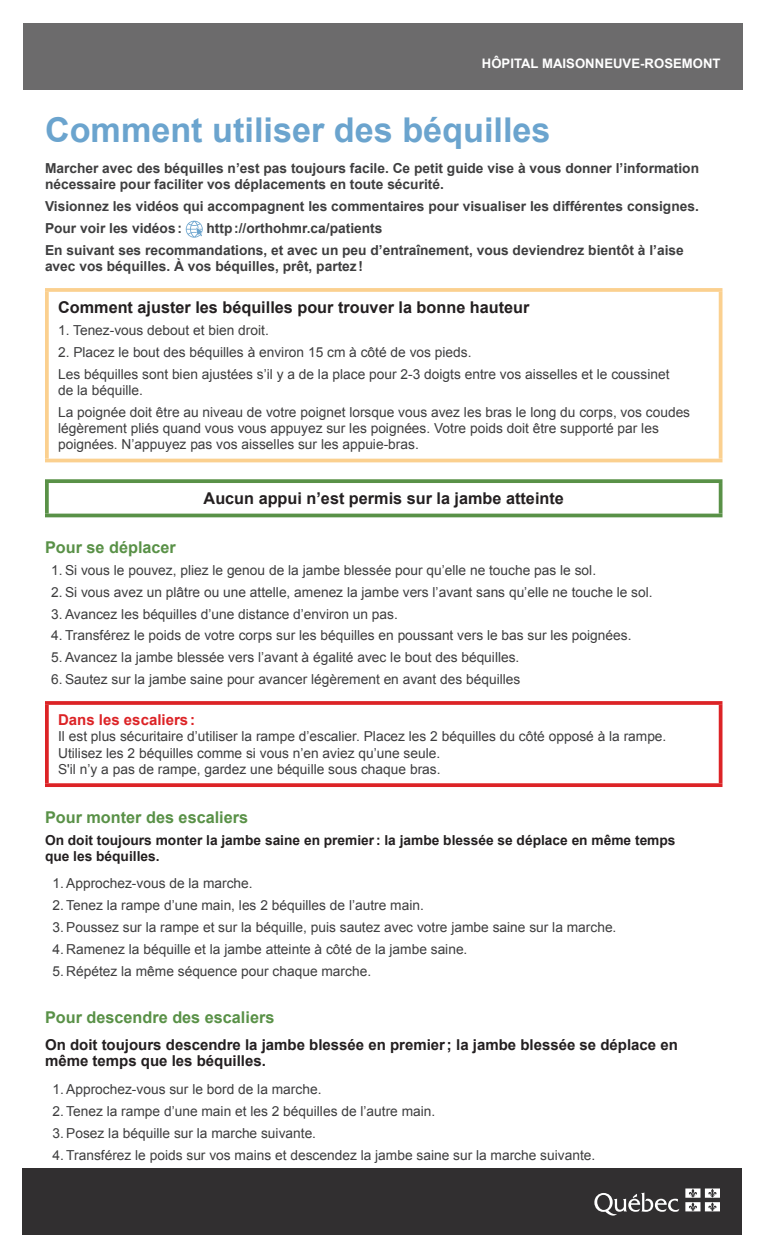
<style>
.page{position:relative;width:765px;height:1260px;background:#fff}
.page>*{position:absolute;margin:0;border:0;box-sizing:border-box;transform-origin:0 0}
.Grand_titre{font:700 34.25px "Arial";color:#6ba4ce}
.Sous-titre_paragraph{font:700 16.25px "Arial";color:#231f20}
.Sous-titre_paragraph-2{font:700 16.25px "Arial";color:#599147}
.Sous-sous-titre_para{font:700 15px/16.2px "Arial";color:#231f20}
.Sous-sous-titre_para-2{font:700 15px "Arial";color:#dc2326}
.Texte_courant{font:13.75px/16.2px "Arial";color:#3e3e3f}
.Texte_courant-2{font:700 13.75px/16.2px "Arial";color:#3e3e3f}
.titre_tableau{font:700 13.75px/16.2px "Arial";color:#231f20}
.t1{font:700 13.12px "Arial";letter-spacing:.005em;color:#fff}
</style>
<div class="page">
<div style="left:22px;top:1168px;width:720px;height:67px;background:#312f30"></div>
<div style="left:23px;top:24px;width:720px;height:66px;background:#6c6b6c"></div>
<svg style="left:594px;top:1188px;width:126px;height:28px"></svg>
<svg style="left:186px;top:221px;width:17px;height:17px"></svg>
<svg style="left:45px;top:288px;width:677px;height:4px;fill:#fbd192"></svg>
<svg style="left:45px;top:292px;width:4px;height:167px"></svg>
<hr style="left:719px;top:292px;width:3px;height:167px;background:#fbd08f">
<hr style="left:45px;top:459px;width:677px;height:3px;background:#fbd08f">
<svg style="left:45px;top:479px;width:677px;height:4px;fill:#599147"></svg>
<svg style="left:45px;top:483px;width:4px;height:31px"></svg>
<hr style="left:719px;top:483px;width:3px;height:31px;background:#599147">
<hr style="left:45px;top:514px;width:677px;height:3px;background:#599147">
<svg style="left:45px;top:701px;width:677px;height:4px"></svg>
<svg style="left:45px;top:705px;width:4px;height:78px"></svg>
<hr style="left:719px;top:705px;width:3px;height:78px;background:#dc2326">
<svg style="left:45px;top:783px;width:677px;height:4px;fill:#dc2326"></svg>
<p class="t1" style="left:482px;top:55px;width:240px">HÔPITAL MAISONNEUVE-ROSEMONT</p>
<p class="Grand_titre" style="left:45px;top:108px;width:507px">Comment utiliser des béquilles</p>
<p class="Texte_courant-2" style="left:45px;top:161px;width:656px">Marcher avec des béquilles n’est pas toujours facile. Ce petit guide vise à vous donner l’information nécessaire pour faciliter vos déplacements en toute sécurité.</p>
<p class="Texte_courant-2" style="left:45px;top:199px;width:655px">Visionnez les vidéos qui accompagnent les commentaires pour visualiser les différentes consignes.</p>
<p class="Texte_courant-2" style="left:45px;top:221px;width:138px">Pour voir les vidéos:</p>
<p class="Texte_courant-2" style="left:207px;top:221px;width:177px">http://orthohmr.ca/patients</p>
<p class="Texte_courant-2" style="left:45px;top:243px;width:640px">En suivant ses recommandations, et avec un peu d’entraînement, vous deviendrez bientôt à l’aise avec vos béquilles. À vos béquilles, prêt, partez!</p>
<p class="Sous-titre_paragraph" style="left:58px;top:297px;width:473px">Comment ajuster les béquilles pour trouver la bonne hauteur</p>
<p class="Texte_courant" style="left:58px;top:322px;width:212px">1. Tenez-vous debout et bien droit.</p>
<p class="Texte_courant" style="left:58px;top:344px;width:415px">2. Placez le bout des béquilles à environ 15 cm à côté de vos pieds.</p>
<p class="Texte_courant" style="left:58px;top:366px;width:613px">Les béquilles sont bien ajustées s’il y a de la place pour 2-3 doigts entre vos aisselles et le coussinet de la béquille.</p>
<p class="Texte_courant" style="left:58px;top:404px;width:634px">La poignée doit être au niveau de votre poignet lorsque vous avez les bras le long du corps, vos coudes légèrement pliés quand vous vous appuyez sur les poignées. Votre poids doit être supporté par les poignées. N’appuyez pas vos aisselles sur les appuie-bras.</p>
<p class="Sous-titre_paragraph" style="left:204px;top:488px;width:362px">Aucun appui n’est permis sur la jambe atteinte</p>
<p class="Sous-titre_paragraph-2" style="left:45px;top:537px;width:132px">Pour se déplacer</p>
<p class="Texte_courant" style="left:51px;top:562px;width:546px">1. Si vous le pouvez, pliez le genou de la jambe blessée pour qu’elle ne touche pas le sol.</p>
<p class="Texte_courant" style="left:51px;top:584px;width:603px">2. Si vous avez un plâtre ou une attelle, amenez la jambe vers l’avant sans qu’elle ne touche le sol.</p>
<p class="Texte_courant" style="left:51px;top:606px;width:348px">3. Avancez les béquilles d’une distance d’environ un pas.</p>
<p class="Texte_courant" style="left:51px;top:628px;width:582px">4. Transférez le poids de votre corps sur les béquilles en poussant vers le bas sur les poignées.</p>
<p class="Texte_courant" style="left:51px;top:650px;width:470px">5. Avancez la jambe blessée vers l’avant à égalité avec le bout des béquilles.</p>
<p class="Texte_courant" style="left:51px;top:671px;width:471px">6. Sautez sur la jambe saine pour avancer légèrement en avant des béquilles</p>
<p class="Sous-sous-titre_para-2" style="left:58px;top:710px;width:138px">Dans les escaliers:</p>
<p class="Texte_courant" style="left:58px;top:729px;width:610px">Il est plus sécuritaire d’utiliser la rampe d’escalier. Placez les 2 béquilles du côté opposé à la rampe.<br>Utilisez les 2 béquilles comme si vous n’en aviez qu’une seule.<br>S'il n’y a pas de rampe, gardez une béquille sous chaque bras.</p>
<p class="Sous-titre_paragraph-2" style="left:45px;top:806px;width:205px">Pour monter des escaliers</p>
<p class="titre_tableau" style="left:45px;top:832px;width:632px">On doit toujours monter la jambe saine en premier: la jambe blessée se déplace en même temps que les béquilles.</p>
<p class="Texte_courant" style="left:52px;top:875px;width:202px">1. Approchez-vous de la marche.</p>
<p class="Texte_courant" style="left:52px;top:897px;width:373px">2. Tenez la rampe d’une main, les 2 béquilles de l’autre main.</p>
<p class="Texte_courant" style="left:52px;top:919px;width:565px">3. Poussez sur la rampe et sur la béquille, puis sautez avec votre jambe saine sur la marche.</p>
<p class="Texte_courant" style="left:52px;top:941px;width:416px">4. Ramenez la béquille et la jambe atteinte à côté de la jambe saine.</p>
<p class="Texte_courant" style="left:52px;top:963px;width:320px">5. Répétez la même séquence pour chaque marche.</p>
<p class="Sous-titre_paragraph-2" style="left:45px;top:1006px;width:231px">Pour descendre des escaliers</p>
<p class="Sous-sous-titre_para" style="left:45px;top:1037px;width:634px">On doit toujours descendre la jambe blessée en premier; la jambe blessée se déplace en même temps que les béquilles.</p>
<p class="Texte_courant" style="left:52px;top:1081px;width:270px">1. Approchez-vous sur le bord de la marche.</p>
<p class="Texte_courant" style="left:52px;top:1103px;width:384px">2. Tenez la rampe d’une main et les 2 béquilles de l’autre main.</p>
<p class="Texte_courant" style="left:52px;top:1125px;width:265px">3. Posez la béquille sur la marche suivante.</p>
<p class="Texte_courant" style="left:52px;top:1147px;width:544px">4. Transférez le poids sur vos mains et descendez la jambe saine sur la marche suivante.</p>
</div>
